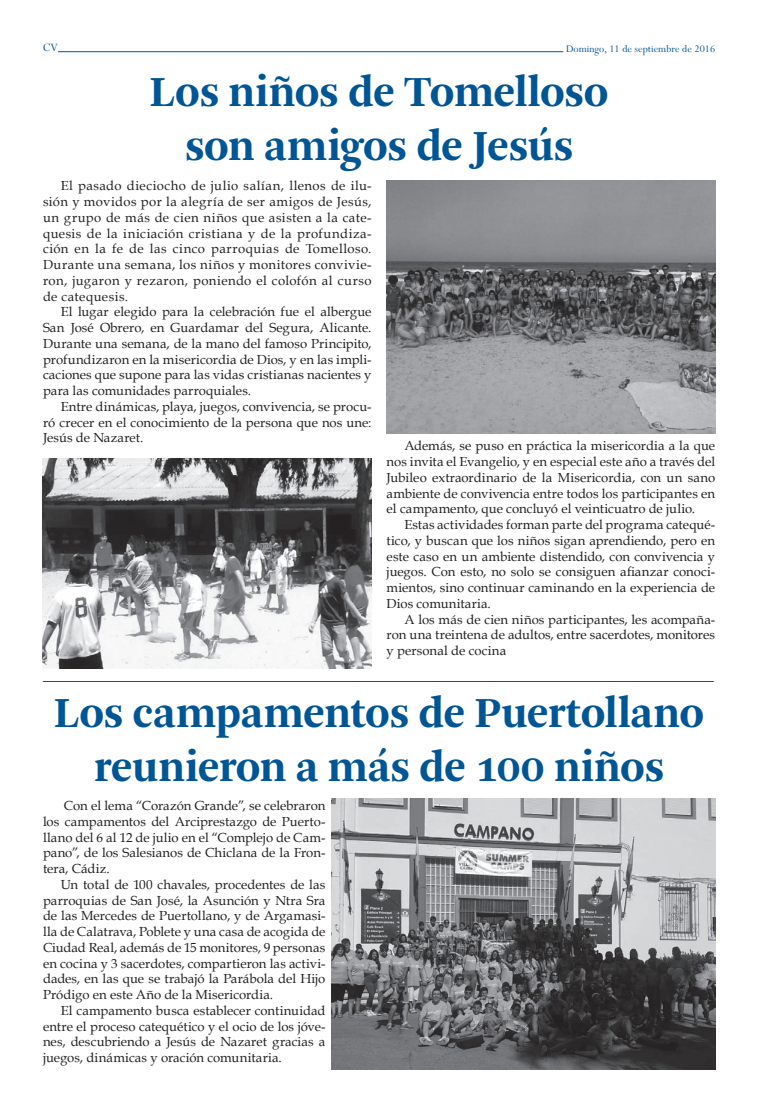
<style>
.page{position:relative;width:758px;height:1112px;background:#fff}
.page>*{position:absolute;margin:0;border:0;box-sizing:border-box;transform-origin:0 0}
.t1{font:700 45px/54px "Arnhem";letter-spacing:-.015em;color:#005595;text-align:center}
.t2{font:13.12px/15.8px "Book Antiqua";letter-spacing:.005em;color:#231f20;text-align:justify}
.t3{font:12.5px "Perpetua";color:#005595}
.t4{font:11.25px "Perpetua";color:#005595}
</style>
<div class="page">
<hr style="left:58px;top:51px;width:505px;height:1px;background:#005595">
<img style="left:386px;top:181px;width:329px;height:253px">
<img style="left:43px;top:459px;width:328px;height:209px">
<hr style="left:43px;top:681px;width:670px;height:1px;background:#005595">
<img style="left:332px;top:799px;width:383px;height:270px">
<p class="t3" style="left:43px;top:39px;width:17px">CV</p>
<p class="t4" style="left:566px;top:42px;width:151px">Domingo, 11 de septiembre de 2016</p>
<p class="t1" style="left:149px;top:66px;width:460px">Los niños de Tomelloso</p>
<p class="t1" style="left:185px;top:120px;width:390px">son amigos de Jesús</p>
<p class="t2" style="left:43px;top:178px;width:330px;text-indent:18px">El pasado dieciocho de julio salían, llenos de ilu&shy;sión y movidos por la alegría de ser amigos de Jesús, un grupo de más de cien niños que asisten a la cate&shy;quesis de la iniciación cristiana y de la profundiza&shy;ción en la fe de las cinco parroquias de Tomelloso.<br>Durante una semana, los niños y monitores convivie&shy;ron, jugaron y rezaron, poniendo el colofón al curso de catequesis.</p>
<p class="t2" style="left:43px;top:304px;width:330px;text-indent:18px">El lugar elegido para la celebración fue el albergue San José Obrero, en Guardamar del Segura, Alicante.<br>Durante una semana, de la mano del famoso Principito, profundizaron en la misericordia de Dios, y en las impli&shy;caciones que supone para las vidas cristianas nacientes y para las comunidades parroquiales.</p>
<p class="t2" style="left:43px;top:398px;width:330px;text-indent:18px">Entre dinámicas, playa, juegos, convivencia, se procu&shy;ró crecer en el conocimiento de la persona que nos une:<br>Jesús de Nazaret.</p>
<p class="t2" style="left:386px;top:438px;width:330px;text-indent:18px">Además, se puso en práctica la misericordia a la que nos invita el Evangelio, y en especial este año a través del Jubileo extraordinario de la Misericordia, con un sano ambiente de convivencia entre todos los participantes en el campamento, que concluyó el veinticuatro de julio.</p>
<p class="t2" style="left:386px;top:516px;width:330px;text-indent:18px">Estas actividades forman parte del programa catequé&shy;tico, y buscan que los niños sigan aprendiendo, pero en este caso en un ambiente distendido, con convivencia y juegos. Con esto, no solo se consiguen afianzar conoci&shy;mientos, sino continuar caminando en la experiencia de Dios comunitaria.</p>
<p class="t2" style="left:386px;top:611px;width:330px;text-indent:18px">A los más de cien niños participantes, les acompaña&shy;ron una treintena de adultos, entre sacerdotes, monitores y personal de cocina</p>
<p class="t1" style="left:54px;top:686px;width:652px">Los campamentos de Puertollano reunieron a más de 100 niños</p>
<p class="t2" style="left:43px;top:797px;width:284px;text-indent:21px">Con el lema “Corazón Grande”, se celebraron los campamentos del Arciprestazgo de Puerto&shy;llano del 6 al 12 de julio en el “Complejo de Cam&shy;pano”, de los Salesianos de Chiclana de la Fron&shy;tera, Cádiz.</p>
<p class="t2" style="left:43px;top:876px;width:284px;text-indent:18px">Un total de 100 chavales, procedentes de las parroquias de San José, la Asunción y Ntra Sra de las Mercedes de Puertollano, y de Argamasi&shy;lla de Calatrava, Poblete y una casa de acogida de Ciudad Real, además de 15 monitores, 9 personas en cocina y 3 sacerdotes, compartieron las activi&shy;dades, en las que se trabajó la Parábola del Hijo Pródigo en este Año de la Misericordia.</p>
<p class="t2" style="left:43px;top:1002px;width:284px;text-indent:18px">El campamento busca establecer continuidad entre el proceso catequético y el ocio de los jóve&shy;nes, descubriendo a Jesús de Nazaret gracias a juegos, dinámicas y oración comunitaria.</p>
</div>
